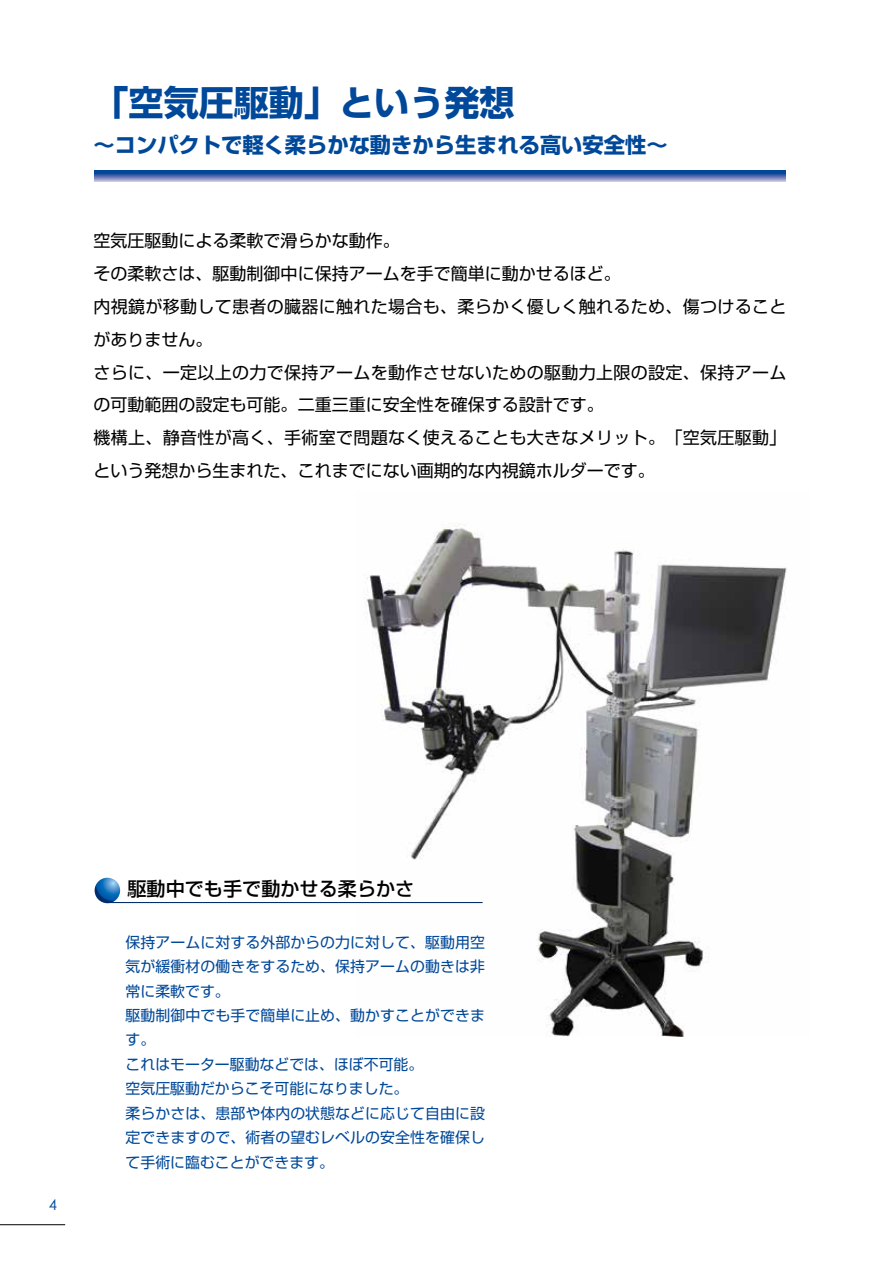
<style>
.page{position:relative;width:893px;height:1263px;background:#fff}
.page>*{position:absolute;margin:0;border:0;box-sizing:border-box;transform-origin:0 0}
.t1{font:700 35.1px "Shin Go Pr 6 N";color:#004899}
.t2{font:700 21.3px "Shin Go Pr 6 N";color:#004899}
.t3{font:500 19.2px "Shin Go Pr 6 N";color:#000}
.t4{font:16.95px/33px "Shin Go Pr 6 N";color:#000}
.t5{font:14.85px/24.5px "Shin Go Pr 6 N";letter-spacing:.005em;color:#004899}
.t6{font:14.85px "Century Gothic";color:#004899}
</style>
<div class="page">
<img style="left:355px;top:523px;width:432px;height:514px">
<svg style="left:94px;top:171px;width:692px;height:10px;background:#4f70b0"></svg>
<hr style="left:0;top:1224px;width:65px;height:1px;background:#000">
<hr style="left:108px;top:902px;width:375px;height:1px;background:#002c66">
<svg style="left:95px;top:878px;width:25px;height:25px"></svg>
<h1 class="t1" style="left:94px;top:75px;width:422px">「空気圧駆動」という発想</h1>
<p class="t2" style="left:94px;top:128px;width:576px">～コンパクトで軽く柔らかな動きから生まれる高い安全性～</p>
<p class="t4" style="left:94px;top:223px;width:694px">空気圧駆動による柔軟で滑らかな動作。<br>その柔軟さは、駆動制御中に保持アームを手で簡単に動かせるほど。<br>内視鏡が移動して患者の臓器に触れた場合も、柔らかく優しく触れるため、傷つけることがありません。<br>さらに、一定以上の力で保持アームを動作させないための駆動力上限の設定、保持アームの可動範囲の設定も可能。二重三重に安全性を確保する設計です。<br>機構上、静音性が高く、手術室で問題なく使えることも大きなメリット。「空気圧駆動」という発想から生まれた、これまでにない画期的な内視鏡ホルダーです。</p>
<p class="t6" style="left:49px;top:1194px;width:10px">4</p>
<p class="t3" style="left:127px;top:873px;width:289px">駆動中でも手で動かせる柔らかさ</p>
<p class="t5" style="left:126px;top:929px;width:361px">保持アームに対する外部からの力に対して、駆動用空気が緩衝材の働きをするため、保持アームの動きは非常に柔軟です。<br>駆動制御中でも手で簡単に止め、動かすことができます。<br>これはモーター駆動などでは、ほぼ不可能。<br>空気圧駆動だからこそ可能になりました。<br>柔らかさは、患部や体内の状態などに応じて自由に設定できますので、術者の望むレベルの安全性を確保して手術に臨むことができます。</p>
</div>
